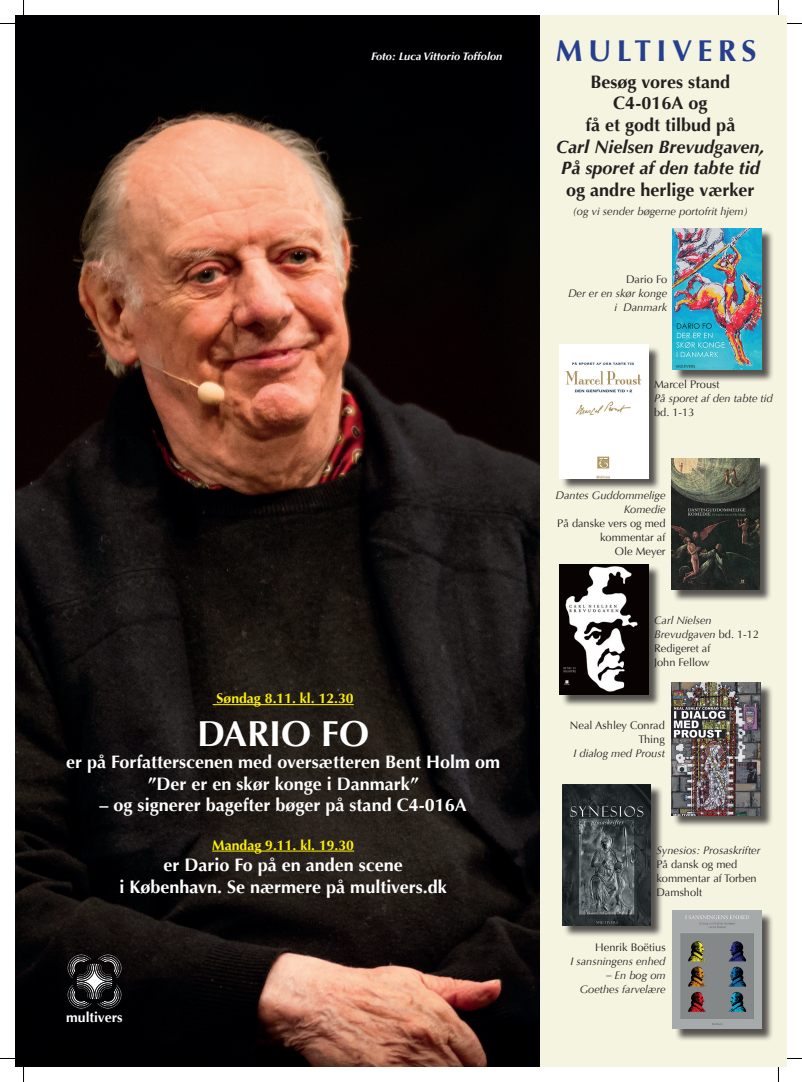
<style>
.page{position:relative;width:802px;height:1082px;background:#fff}
.page>*{position:absolute;margin:0;border:0;box-sizing:border-box;transform-origin:0 0}
.t1{font:700 36px "Optima";color:#fff}
.t2{font:700 30px "Optima";letter-spacing:.18em;color:#253f8e}
.t3{font:700 18px/21.6px "Optima";color:#fff;text-align:center}
.t4{font:700 18px/21.6px "Optima";color:#231f20;text-align:center}
.t5{font:italic 700 18px/21.6px "Optima";color:#231f20}
.t6{font:700 14px "Optima";color:#fff101}
.t7{font:700 14px "Optima";color:#fff}
.t8{font:11px/14px "Optima";color:#231f20}
.t9{font:italic 11px/14px "Optima";color:#231f20;text-align:right}
.t10{font:italic 700 11px "Optima";color:#fff}
.s1{font-style:italic}
</style>
<div class="page">
<img style="left:15px;top:15px;width:524px;height:1052px">
<div style="left:539px;top:15px;width:247px;height:1052px;background:#f5f4e1"></div>
<div style="left:673px;top:229px;width:100px;height:153px;background:#231f20;opacity:.75"></div>
<img style="left:672px;top:228px;width:89px;height:142px">
<div style="left:561px;top:565px;width:99px;height:142px;background:#231f20;opacity:.75"></div>
<img style="left:559px;top:564px;width:89px;height:131px">
<div style="left:563px;top:785px;width:100px;height:152px;background:#231f20;opacity:.75"></div>
<img style="left:562px;top:784px;width:88px;height:141px">
<div style="left:672px;top:684px;width:100px;height:144px;background:#231f20;opacity:.75"></div>
<img style="left:671px;top:683px;width:88px;height:132px">
<div style="left:673px;top:911px;width:100px;height:130px;background:#231f20;opacity:.75"></div>
<img style="left:672px;top:910px;width:89px;height:119px">
<div style="left:672px;top:460px;width:99px;height:142px;background:#231f20;opacity:.75"></div>
<img style="left:671px;top:458px;width:88px;height:131px">
<div style="left:561px;top:346px;width:99px;height:145px;background:#231f20;opacity:.75"></div>
<img style="left:559px;top:344px;width:89px;height:134px">
<hr style="left:212px;top:704px;width:141px;height:1px;background:#fff101">
<hr style="left:212px;top:850px;width:142px;height:1px;background:#fff101">
<img style="left:66px;top:953px;width:56px;height:56px">
<svg style="left:0;top:23px;width:15px;height:1px"></svg>
<svg style="left:786px;top:23px;width:15px;height:1px"></svg>
<svg style="left:0;top:1058px;width:15px;height:1px"></svg>
<svg style="left:786px;top:1058px;width:15px;height:1px"></svg>
<svg style="left:23px;top:0;width:1px;height:15px"></svg>
<svg style="left:23px;top:1067px;width:1px;height:15px"></svg>
<p class="t10" style="left:371px;top:50px;width:133px">Foto: Luca Vittorio Toffolon</p>
<p class="t6" style="left:216px;top:690px;width:138px">Søndag 8.11. kl. 12.30</p>
<h1 class="t1" style="left:197px;top:713px;width:174px">DARIO FO</h1>
<h3 class="t3" style="left:66px;top:751px;width:435px">er på Forfatterscenen med oversætteren Bent Holm om ”Der er en skør konge i Danmark”</h3>
<h3 class="t3" style="left:99px;top:794px;width:368px">– og signerer bagefter bøger på stand C4-016A</h3>
<p class="t6" style="left:212px;top:837px;width:143px">Mandag 9.11. kl. 19.30</p>
<h3 class="t3" style="left:119px;top:854px;width:329px">er Dario Fo på en anden scene<br>i København. Se nærmere på multivers.dk</h3>
<p class="t7" style="left:66px;top:1009px;width:58px">multivers</p>
<h2 class="t2" style="left:555px;top:33px;width:202px">MULTIVERS</h2>
<h3 class="t4" style="left:585px;top:71px;width:151px">Besøg vores stand<br>C4-016A og<br>få et godt tilbud på</h3>
<h3 class="t5" style="left:556px;top:136px;width:210px">Carl Nielsen Brevudgaven,<br>På sporet af den tabte tid</h3>
<h3 class="t4" style="left:566px;top:179px;width:190px">og andre herlige værker</h3>
<p class="t9" style="left:572px;top:204px;width:177px">(og vi sender bøgerne portofrit hjem)</p>
<p class="t8" style="left:625px;top:272px;width:43px">Dario Fo</p>
<p class="t9" style="left:567px;top:286px;width:101px">Der er en skør konge i Danmark</p>
<p class="t8" style="left:653px;top:378px;width:67px">Marcel Proust</p>
<p class="t9" style="left:653px;top:392px;width:120px">På sporet af den tabte tid</p>
<p class="t8" style="left:653px;top:406px;width:42px">bd. 1-13</p>
<p class="t9" style="left:555px;top:488px;width:111px">Dantes Guddommelige<br>Komedie</p>
<p class="t8" style="left:557px;top:516px;width:110px;text-align:right">På danske vers og med kommentar af<br>Ole Meyer</p>
<p class="t8" style="left:653px;top:613px;width:106px"><span class="s1">Carl Nielsen<br>Brevudgaven</span> bd. 1-12<br>Redigeret af<br>John Fellow</p>
<p class="t8" style="left:569px;top:718px;width:96px;text-align:right">Neal Ashley Conrad<br>Thing</p>
<p class="t9" style="left:573px;top:746px;width:93px">I dialog med Proust</p>
<p class="t9" style="left:656px;top:843px;width:105px">Synesios: Prosaskrifter</p>
<p class="t8" style="left:656px;top:858px;width:102px">På dansk og med kommentar af Torben<br>Damsholt</p>
<p class="t8" style="left:595px;top:940px;width:72px">Henrik Boëtius</p>
<p class="t9" style="left:570px;top:954px;width:97px">I sansningens enhed</p>
<p class="t9" style="left:579px;top:968px;width:87px">– En bog om<br>Goethes farvelære</p>
</div>
